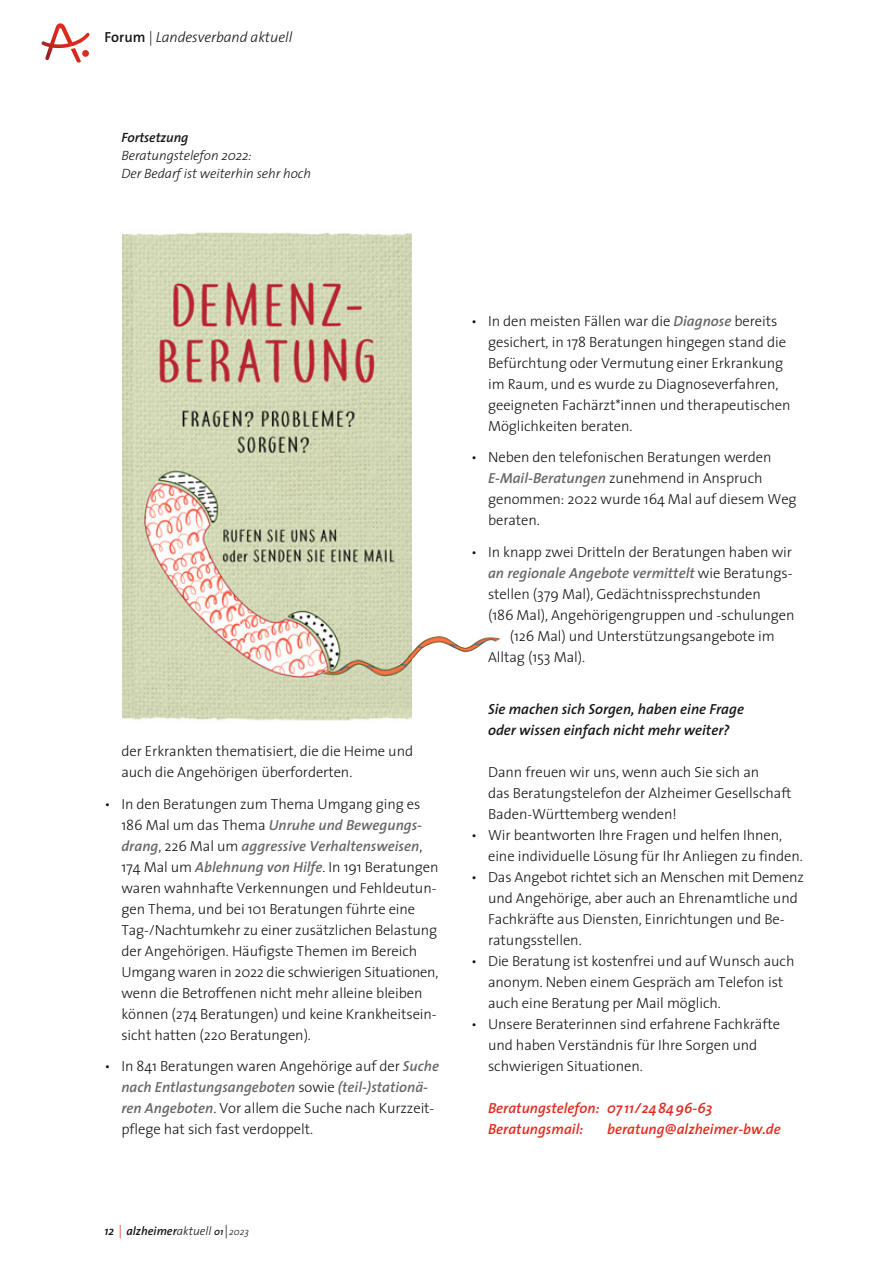
<style>
.page{position:relative;width:893px;height:1263px;background:#fff}
.page>*{position:absolute;margin:0;border:0;box-sizing:border-box;transform-origin:0 0}
.t1{font:300 14.7px/21px "The Sans";letter-spacing:-.005em;color:#151616}
.t2{font:italic 600 14.7px/21px "The Sans";color:#df2c1f}
.t3{font:italic 600 14.7px/21px "The Sans";color:#151616}
.t4{font:italic 600 14.7px "The Sans";color:#676767}
.t5{font:italic 300 14.7px "The Sans";letter-spacing:-.005em;color:#151616}
.t6{font:italic 300 13.5px/18px "The Sans";letter-spacing:-.005em;color:#151616}
.t7{font:italic 600 13.5px "The Sans";letter-spacing:-.005em;color:#151616}
.t8{font:italic 600 12px "The Sans";color:#151616}
.s1{font-weight:600;font-style:normal}
.s2{font-weight:600;font-style:italic;color:#676767}
.s3{font-weight:300;font-style:normal;color:#151616}
.s4{font-weight:300;font-style:normal;font-size:13.5px;color:#df2c1f}
.s5{font-weight:300}
.s6{font-size:9.9px}
.s7{font-weight:300;font-style:normal;font-size:13.5px}
.s8{font-weight:300;font-size:9.9px}
</style>
<div class="page">
<svg style="left:42px;top:23px;width:47px;height:40px"></svg>
<img style="left:122px;top:232px;width:289px;height:489px">
<img style="left:323px;top:659px;width:75px;height:14px">
<p class="t5" style="left:104px;top:31px;width:189px"><span class="s1">Forum</span> | Landesverband aktuell</p>
<p class="t7" style="left:121px;top:132px;width:69px">Fortsetzung</p>
<p class="t6" style="left:121px;top:148px;width:191px">Beratungstelefon 2022:<br>Der Bedarf ist weiterhin sehr hoch</p>
<p class="t1" style="left:121px;top:742px;width:293px">der Erkrankten thematisiert, die die Heime und auch die Angehörigen überfor derten.</p>
<p class="t1" style="left:121px;top:795px;width:319px;text-indent:-17px">• In den Beratungen zum Thema Umgang ging es 186 Mal um das Thema <span class="s2">Unruhe und Bewegungs - drang</span>, 226 Mal um <span class="s2">aggressive Verhaltensweisen</span>, 174 Mal um <span class="s2">Ablehnung von Hilfe</span>. In 191 Beratungen waren wahnhafte Verkennungen und Fehldeutun - gen Thema, und bei 101 Beratungen führte eine Tag-/Nachtumkehr zu einer zusätzlichen Belas tung der Angehörigen. Häufigste Themen im Bereich Umgang waren in 2022 die schwierigen Situatio nen, wenn die Betroffenen nicht mehr alleine bleiben können (274 Beratungen) und keine Krankheitsein - sicht hatten (220 Beratungen).</p>
<p class="t1" style="left:121px;top:1057px;width:319px;text-indent:-17px">• In 841 Beratungen waren Angehörige auf der <span class="s2">Suche nach Entlastungsangeboten</span> sowie <span class="s2">(teil-)stationä&shy;ren Angeboten</span>. Vor allem die Suche nach Kurzzeit&shy;pflege hat sich fast verdoppelt.</p>
<p class="t1" style="left:488px;top:312px;width:304px;text-indent:-17px">• In den meisten Fällen war die <span class="s2">Diagnose</span> bereits gesichert, in 178 Beratungen hingegen stand die Befürchtung oder Vermutung einer Erkrankung im Raum, und es wurde zu Diagnoseverfahren, geeig neten Fachärzt*innen und therapeutischen Möglichkeiten beraten.</p>
<p class="t1" style="left:488px;top:448px;width:310px;text-indent:-17px">• Neben den telefonischen Beratungen werden <span class="s2">E-Mail-Beratungen</span> zunehmend in Anspruch genommen: 2022 wurde 164 Mal auf diesem Weg beraten.</p>
<p class="t1" style="left:471px;top:543px;width:322px">• In knapp zwei Dritteln der Beratungen haben wir</p>
<p class="t4" style="left:488px;top:567px;width:306px">an regionale Angebote vermittelt <span class="s3">wie Beratungs -</span></p>
<p class="t1" style="left:488px;top:585px;width:274px">stel len (379 Mal), Gedächtnissprechstunden</p>
<p class="t1" style="left:488px;top:606px;width:308px">(186 Mal), Angehörigengruppen und -schulungen</p>
<p class="t1" style="left:510px;top:627px;width:267px">(126 Mal) und Unterstützungsangebote im</p>
<p class="t1" style="left:488px;top:648px;width:99px">Alltag (153 Mal).</p>
<p class="t3" style="left:488px;top:700px;width:257px">Sie machen sich Sorgen, haben eine Frage oder wissen einfach nicht mehr weiter?</p>
<p class="t1" style="left:488px;top:763px;width:305px">Dann freuen wir uns, wenn auch Sie sich an<br>das Beratungstelefon der Alzheimer Gesellschaft<br>Baden-Württemberg wenden!</p>
<p class="t1" style="left:488px;top:826px;width:316px;text-indent:-17px">• Wir beantworten Ihre Fragen und helfen Ihnen, eine individuelle Lösung für Ihr Anliegen zu finden.</p>
<p class="t1" style="left:488px;top:868px;width:317px;text-indent:-17px">• Das Angebot richtet sich an Menschen mit Demenz und Angehörige, aber auch an Ehrenamtliche und Fachkräfte aus Diensten, Einrichtungen und Be&shy;ratungsstellen.</p>
<p class="t1" style="left:488px;top:952px;width:308px;text-indent:-17px">• Die Beratung ist kostenfrei und auf Wunsch auch anonym. Neben einem Gespräch am Telefon ist auch eine Beratung per Mail möglich.</p>
<p class="t1" style="left:488px;top:1015px;width:293px;text-indent:-17px">• Unsere Beraterinnen sind erfahrene Fachkräfte und haben Verständnis für Ihre Sorgen und schwierigen Situationen.</p>
<p class="t2" style="left:488px;top:1099px;width:226px">Beratungstelefon: 07 11/24 84 96-63<br>Beratungsmail:</p>
<p class="t2" style="left:607px;top:1120px;width:175px">beratung@alzheimer-bw.de</p>
<p class="t8" style="left:104px;top:1226px;width:146px">12 <span class="s4">|</span> alzheimer<span class="s5">aktuell</span> <span class="s6">01</span><span class="s7">|</span><span class="s8">2023</span></p>
</div>
